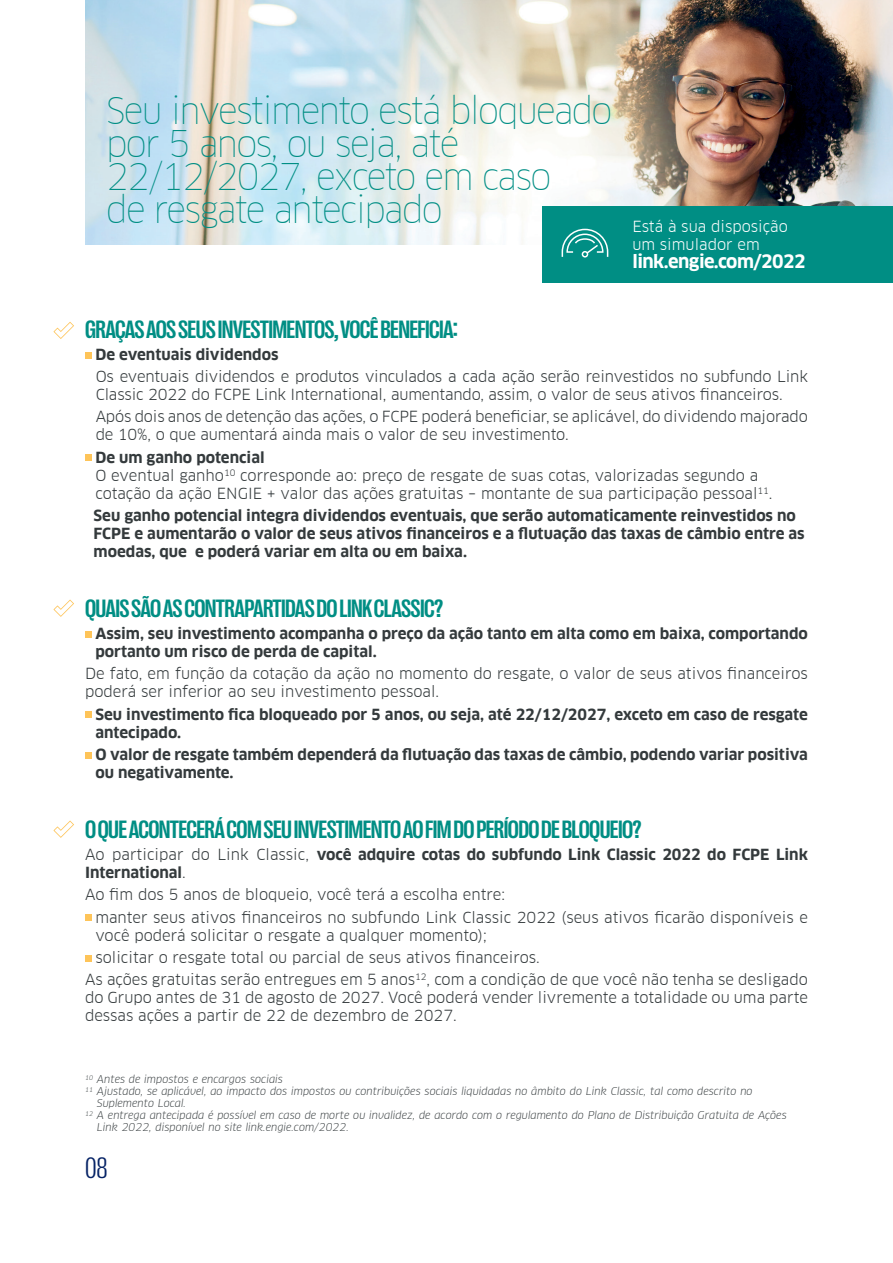
<style>
.page{position:relative;width:893px;height:1263px;background:#fff}
.page>*{position:absolute;margin:0;border:0;box-sizing:border-box;transform-origin:0 0}
.t1{font:100 36px/33px "Clan Offc Pro";letter-spacing:-.05em;color:#008e84;scale:.96 1}
.t2{font:300 condensed 30px "Right Grotesk";color:#052265}
.t3{font:700 condensed 25.5px "Right Grotesk";letter-spacing:-.025em;color:#008e84}
.t4{font:700 18px "Clan Offc Pro";letter-spacing:-.03em;color:#fff}
.t5{font:15px/18px "Clan Offc Pro";color:#343a3c}
.t6{font:700 15px/18px "Clan Offc Pro";color:#343a3c}
.t7{font:15px/18px "Clan Offc Pro";color:#fff}
.t8{font:italic 10.5px/12px "Clan Offc Pro";color:#343a3c}
.s1{font-weight:700}
.s2{font-weight:400}
</style>
<div class="page">
<img style="left:85px;top:0;width:808px;height:244px">
<div style="left:543px;top:206px;width:350px;height:77px;background:#008e84"></div>
<svg style="left:892px;top:171px;width:1px;height:28px"></svg>
<svg style="left:53px;top:322px;width:21px;height:17px"></svg>
<svg style="left:85px;top:352px;width:6px;height:6px"></svg>
<svg style="left:85px;top:455px;width:6px;height:6px"></svg>
<svg style="left:53px;top:599px;width:21px;height:18px"></svg>
<div style="left:85px;top:631px;width:6px;height:7px;background:#fec459"></div>
<svg style="left:85px;top:712px;width:6px;height:6px"></svg>
<svg style="left:85px;top:752px;width:6px;height:6px"></svg>
<svg style="left:53px;top:820px;width:21px;height:18px"></svg>
<svg style="left:85px;top:915px;width:6px;height:6px"></svg>
<svg style="left:85px;top:955px;width:6px;height:6px"></svg>
<svg style="left:562px;top:229px;width:46px;height:29px"></svg>
<p class="t1" style="left:106px;top:94px;width:529px">Seu investimento está bloqueado por 5 anos, ou seja, até<br>22/12/2027, exceto em caso<br>de resgate antecipado</p>
<p class="t7" style="left:632px;top:218px;width:157px">Está à sua disposição um simulador em</p>
<p class="t4" style="left:632px;top:251px;width:175px">link.engie.com/2022</p>
<p class="t3" style="left:85px;top:316px;width:374px">GRAÇAS AOS SEUS INVESTIMENTOS, VOCÊ BENEFICIA:</p>
<p class="t6" style="left:95px;top:345px;width:185px">De eventuais dividendos</p>
<p class="t5" style="left:96px;top:368px;width:714px">Os eventuais dividendos e produtos vinculados a cada ação serão reinvestidos no subfundo Link<br>Classic 2022 do FCPE Link International, aumentando, assim, o valor de seus ativos financeiros.</p>
<p class="t5" style="left:96px;top:408px;width:714px">Após dois anos de detenção das ações, o FCPE poderá beneficiar, se aplicável, do dividendo majorado de 10%, o que aumentará ainda mais o valor de seu investimento.</p>
<p class="t5" style="left:95px;top:448px;width:679px"><span class="s1">De um ganho potencial<br></span>O eventual ganho<sup>10</sup> corresponde ao: preço de resgate de suas cotas, valorizadas segundo a cotação da ação ENGIE + valor das ações gratuitas – montante de sua participação pessoal<sup>11</sup>.</p>
<p class="t6" style="left:94px;top:506px;width:713px">Seu ganho potencial integra dividendos eventuais, que serão automaticamente reinvestidos no<br>FCPE e aumentarão o valor de seus ativos financeiros e a flutuação das taxas de câmbio entre as moedas, que e poderá variar em alta ou em baixa.</p>
<p class="t3" style="left:85px;top:595px;width:360px">QUAIS SÃO AS CONTRAPARTIDAS DO LINK CLASSIC?</p>
<p class="t6" style="left:95px;top:625px;width:714px">Assim, seu investimento acompanha o preço da ação tanto em alta como em baixa, comportando portanto um risco de perda de capital.</p>
<p class="t5" style="left:85px;top:665px;width:724px">De fato, em função da cotação da ação no momento do resgate, o valor de seus ativos financeiros poderá ser inferior ao seu investimento pessoal.</p>
<p class="t6" style="left:95px;top:705px;width:714px">Seu investimento fica bloqueado por 5 anos, ou seja, até 22/12/2027, exceto em caso de resgate antecipado.</p>
<p class="t6" style="left:95px;top:745px;width:714px">O valor de resgate também dependerá da flutuação das taxas de câmbio, podendo variar positiva ou negativamente.</p>
<p class="t3" style="left:85px;top:816px;width:558px">O QUE ACONTECERÁ COM SEU INVESTIMENTO AO FIM DO PERÍODO DE BLOQUEIO?</p>
<p class="t6" style="left:85px;top:846px;width:724px"><span class="s2">Ao participar do Link Classic,</span> você adquire cotas do subfundo Link Classic 2022 do FCPE Link<br>International<span class="s2">.</span></p>
<p class="t5" style="left:85px;top:886px;width:421px">Ao fim dos 5 anos de bloqueio, você terá a escolha entre:</p>
<p class="t5" style="left:95px;top:908px;width:714px">manter seus ativos financeiros no subfundo Link Classic 2022 (seus ativos ficarão disponíveis e você poderá solicitar o resgate a qualquer momento);</p>
<p class="t5" style="left:95px;top:948px;width:446px">solicitar o resgate total ou parcial de seus ativos financeiros.</p>
<p class="t5" style="left:85px;top:970px;width:724px;text-align:justify">As ações gratuitas serão entregues em 5 anos<sup>12</sup>, com a condição de que você não tenha se desligado do Grupo antes de 31 de agosto de 2027. Você poderá vender livremente a totalidade ou uma parte dessas ações a partir de 22 de dezembro de 2027.</p>
<p class="t8" style="left:85px;top:1073px;width:200px"><sup>10</sup> Antes de impostos e encargos sociais</p>
<p class="t8" style="left:97px;top:1085px;width:657px;text-indent:-12px"><sup>11</sup> Ajustado, se aplicável, ao impacto dos impostos ou contribuições sociais liquidadas no âmbito do Link Classic, tal como descrito no<br>Suplemento Local.</p>
<p class="t8" style="left:97px;top:1109px;width:691px;text-indent:-12px"><sup>12</sup> A entrega antecipada é possível em caso de morte ou invalidez, de acordo com o regulamento do Plano de Distribuição Gratuita de Ações<br>Link 2022, disponível no site link.engie.com/2022.</p>
<p class="t2" style="left:85px;top:1152px;width:24px">08</p>
</div>
